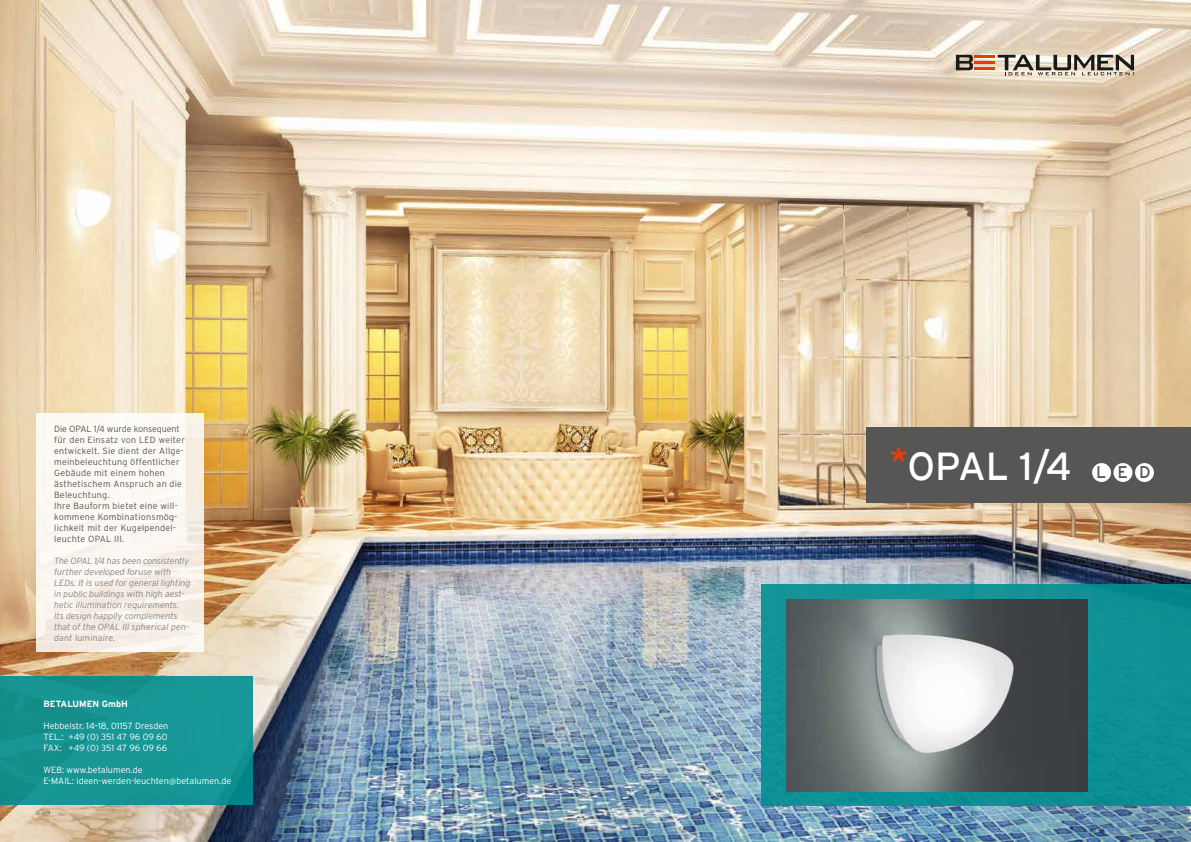
<style>
.page{position:relative;width:1191px;height:842px;background:#fff}
.page>*{position:absolute;margin:0;border:0;box-sizing:border-box;transform-origin:0 0}
.t1{font:39px "Interstate";color:#fff}
.t2{font:16.9px "Interstate";color:#565655}
.t3{font:300 9px/11px "Interstate";letter-spacing:.025em;color:#565655}
.t4{font:italic 300 9px/11px "Interstate";letter-spacing:-.01em;color:#868786}
.t5{font:300 9px/11px "Interstate";color:#fff;text-align:justify}
.t6{font:700 9px "Interstate";color:#fff}
.t7{font:300 6px "Interstate";color:#565655}
.s1{font-family:"Meta Caps";font-weight:500;color:#e73e07}
</style>
<div class="page">
<img style="left:0;top:0;width:1191px;height:842px">
<div style="left:761px;top:585px;width:430px;height:221px;background:#0e9195"></div>
<svg style="left:36px;top:413px;width:168px;height:239px;fill:#fbf7f1"></svg>
<div style="left:0;top:676px;width:253px;height:129px;background:linear-gradient(to right,#16928e,#169798)"></div>
<div style="left:866px;top:427px;width:325px;height:75px;background:#565655"></div>
<div style="left:1092px;top:463px;width:19px;height:19px;background:#fff;border-radius:50%"></div>
<div style="left:1113px;top:463px;width:19px;height:19px;background:#fff;border-radius:50%"></div>
<div style="left:1135px;top:463px;width:19px;height:19px;background:#fff;border-radius:50%"></div>
<img style="left:786px;top:599px;width:301px;height:192px">
<hr style="left:974px;top:55px;width:21px;height:3px;background:#e73e07">
<hr style="left:974px;top:61px;width:21px;height:3px;background:#e73e07">
<hr style="left:974px;top:68px;width:21px;height:2px;background:#e73e07">
<svg style="left:956px;top:55px;width:17px;height:15px"></svg>
<svg style="left:997px;top:55px;width:137px;height:20px;background:#a29c8f"></svg>
<p class="t3" style="left:54px;top:423px;width:132px">Die OPAL 1/4 wurde konsequent für den Einsatz von LED weiter entwickelt. Sie dient der Allge&shy;meinbeleuchtung öffentlicher<br>Gebäude mit einem hohen ästhetischem Anspruch an die<br>Beleuchtung.<br>Ihre Bauform bietet eine will&shy;kommene Kombinationsmög&shy;lichkeit mit der Kugelpendel&shy;leuchte OPAL III.</p>
<p class="t4" style="left:54px;top:555px;width:138px">The OPAL 1/4 has been consistently further developed foruse with<br>LEDs. It is used for general lighting in public buildings with high aest&shy;hetic illumination requirements.<br>Its design happily complements that of the OPAL III spherical pen&shy;dant luminaire.</p>
<p class="t6" style="left:44px;top:699px;width:86px">BETALUMEN GmbH</p>
<p class="t5" style="left:44px;top:720px;width:126px">Hebbelstr. 14–18, 01157 Dresden TEL.: +49 (0) 351 47 96 09 60<br>FAX: +49 (0) 351 47 96 09 66</p>
<p class="t5" style="left:44px;top:764px;width:189px">WEB: www.betalumen.de<br>E-MAIL: ideen-werden-leuchten@betalumen.de</p>
<p class="t7" style="left:36px;top:809px;width:16px">© sl-f</p>
<h1 class="t1" style="left:890px;top:444px;width:183px"><span class="s1">*</span>OPAL 1/4</h1>
<h2 class="t2" style="left:1096px;top:463px;width:56px">LED</h2>
</div>
